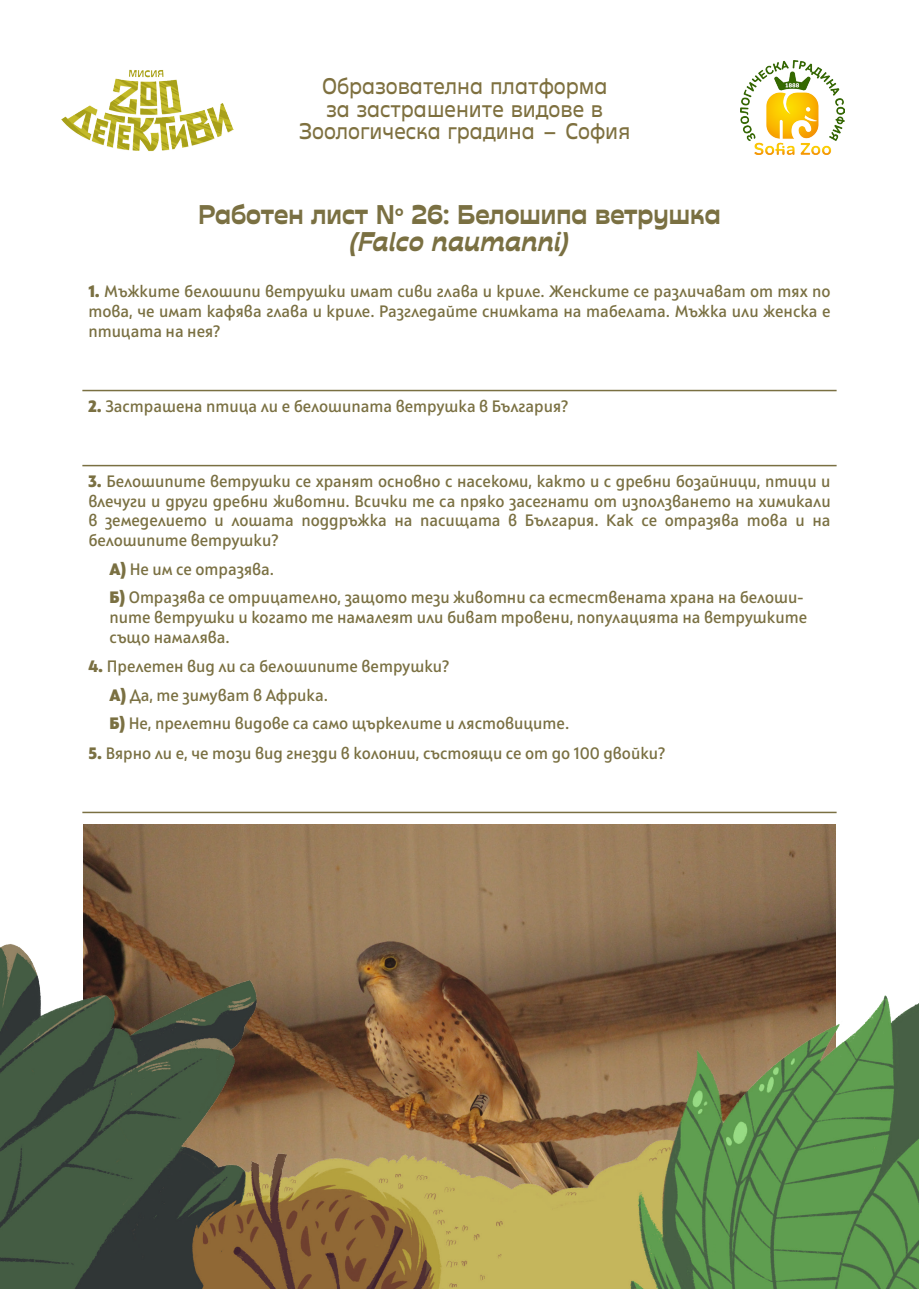
<style>
.page{position:relative;width:919px;height:1289px;background:#fff}
.page>*{position:absolute;margin:0;border:0;box-sizing:border-box;transform-origin:0 0}
.Headline{font:700 27px/27px "Stadio Now Text";color:#7a7042;text-align:center}
.t1{font:22.5px/22.5px "Stadio Now Text";color:#7e703f;text-align:center}
.Body_text{font:600 16.5px/19.8px "Squad";color:#7a7042;text-align:justify}
.s1{font-style:italic}
.s2{font-weight:800}
</style>
<div class="page">
<img style="left:740px;top:60px;width:104px;height:95px">
<hr style="left:82px;top:390px;width:754px;height:1px;background:#7a7042">
<hr style="left:82px;top:465px;width:754px;height:1px;background:#7a7042">
<hr style="left:82px;top:811px;width:754px;height:2px;background:#7a7042">
<img style="left:83px;top:824px;width:752px;height:102px">
<img style="left:0;top:926px;width:918px;height:362px">
<img style="left:61px;top:69px;width:172px;height:82px">
<h2 class="t1" style="left:299px;top:75px;width:332px">Образователна платформа<br>за застрашените видове в<br>Зоологическа градина – София</h2>
<p class="Headline" style="left:198px;top:200px;width:524px">Работен лист № 26: Белошипа ветрушка <span class="s1">(Falco naumanni)</span></p>
<p class="Body_text" style="left:88px;top:282px;width:743px"><span class="s2">1.</span> Мъжките белошипи ветрушки имат сиви глава и криле. Женските се различават от тях по това, че имат кафява глава и криле. Разгледайте снимката на табелата. Мъжка или женска е птицата на нея?</p>
<p class="Body_text" style="left:88px;top:396px;width:481px"><span class="s2">2.</span> Застрашена птица ли е белошипата ветрушка в България?</p>
<p class="Body_text" style="left:88px;top:471px;width:743px"><span class="s2">3.</span> Белошипите ветрушки се хранят основно с насекоми, както и с дребни бозайници, птици и влечуги и други дребни животни. Всички те са пряко засегнати от използването на химикали в земеделието и лошата поддръжка на пасищата в България. Как се отразява това и на белошипите ветрушки?</p>
<p class="Body_text" style="left:110px;top:559px;width:166px"><span class="s2">А)</span> Не им се отразява.</p>
<p class="Body_text" style="left:110px;top:587px;width:699px;text-align:left"><span class="s2">Б)</span> Отразява се отрицателно, защото тези животни са естествената храна на белоши&shy;пите ветрушки и когато те намалеят или биват тровени, популацията на ветрушките също намалява.</p>
<p class="Body_text" style="left:88px;top:656px;width:362px"><span class="s2">4.</span> Прелетен вид ли са белошипите ветрушки?</p>
<p class="Body_text" style="left:110px;top:685px;width:220px"><span class="s2">А)</span> Да, те зимуват в Африка.</p>
<p class="Body_text" style="left:110px;top:713px;width:461px"><span class="s2">Б)</span> Не, прелетни видове са само щъркелите и лястовиците.</p>
<p class="Body_text" style="left:88px;top:743px;width:578px"><span class="s2">5.</span> Вярно ли е, че този вид гнезди в колонии, състоящи се от до 100 двойки?</p>
</div>
